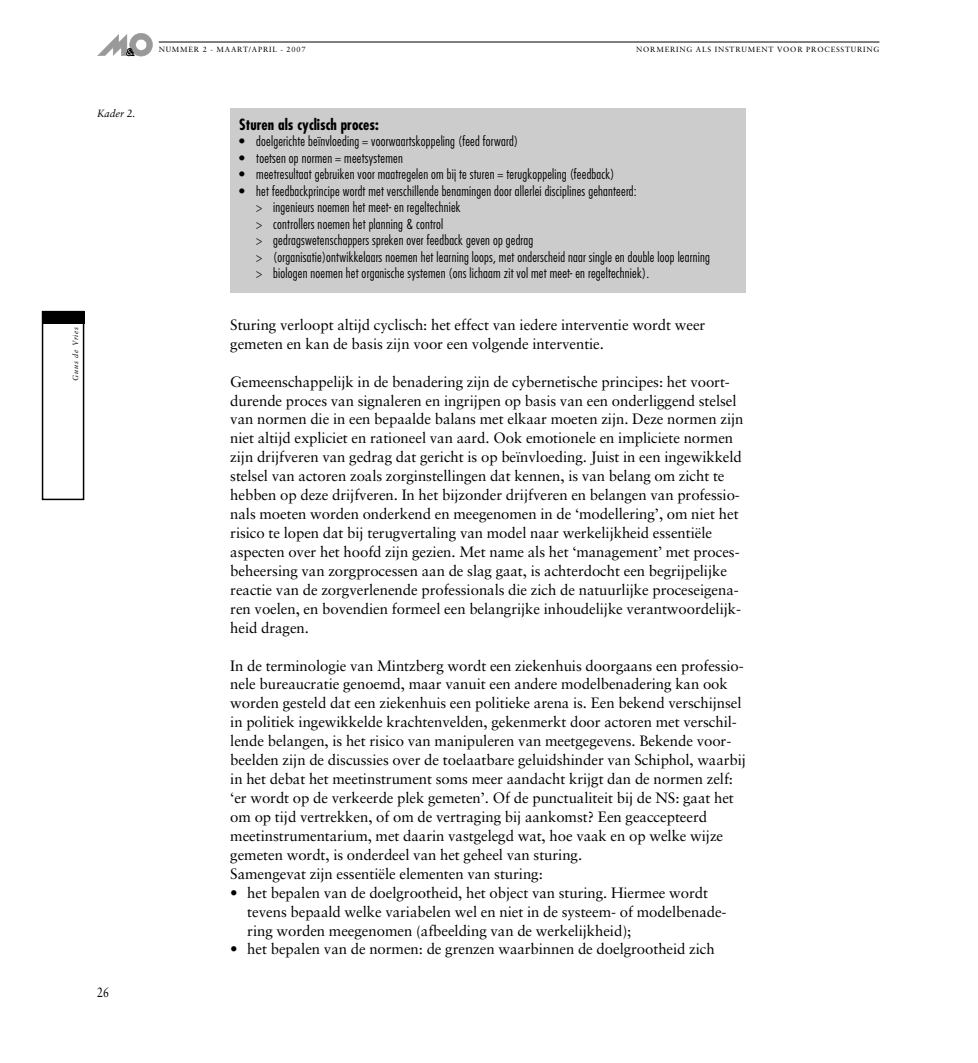
<style>
.page{position:relative;width:978px;height:1063px;background:#fff}
.page>*{position:absolute;margin:0;border:0;box-sizing:border-box;transform-origin:0 0}
.t1{font:15px/18.9px "Sabon";letter-spacing:-.005em;color:#000}
.t2{font:700 condensed 15px "Futura";color:#000}
.t3{font:300 condensed 13.5px/16.5px "Futura";letter-spacing:.015em;color:#000}
.t4{font:13.5px "Sabon";color:#000;scale:.8 1}
.t5{font:italic 10.5px "Sabon";letter-spacing:-.005em;color:#000}
.t6{font:700 9px "Futura";color:#fff}
.t7{font:7.5px "Sabon";letter-spacing:.105em;color:#000}
.t8{font:italic 7.5px "Sabon";letter-spacing:.105em;color:#000}
</style>
<div class="page">
<div style="left:42px;top:311px;width:42px;height:189px;border:2px solid #000"></div>
<div style="left:42px;top:311px;width:42px;height:13px;background:#000"></div>
<div style="left:130px;top:33px;width:22px;height:23px;background:#999;border-radius:50%"></div>
<div style="left:129px;top:33px;width:24px;height:23px;border:1px solid #999;border-radius:50%"></div>
<div style="left:136px;top:39px;width:11px;height:11px;background:#fff;border-radius:50%"></div>
<div style="left:135px;top:39px;width:12px;height:12px;border:1px solid #999;border-radius:50%"></div>
<svg style="left:97px;top:34px;width:30px;height:22px"></svg>
<hr style="left:159px;top:42px;width:720px;height:1px;background:#000">
<div style="left:230px;top:109px;width:516px;height:184px;background:#ccc"></div>
<p class="t6" style="left:126px;top:48px;width:9px">&amp;</p>
<p class="t7" style="left:159px;top:47px;width:148px">NUMMER 2 - MAART/APRIL - 2007</p>
<p class="t7" style="left:636px;top:47px;width:245px">NORMERING ALS INSTRUMENT VOOR PROCESSTURING</p>
<p class="t5" style="left:97px;top:109px;width:40px">Kader 2.</p>
<p class="t8" style="left:72px;top:381px;width:56px;rotate:-90deg">Guus de Vries</p>
<p class="t4" style="left:97px;top:986px;width:17px">26</p>
<p class="t2" style="left:239px;top:118px;width:141px">Sturen als cyclisch proces:</p>
<p class="t3" style="left:239px;top:134px;width:280px">• doelgerichte beïnvloeding = voorwaartskoppeling (feed forward)</p>
<p class="t3" style="left:239px;top:151px;width:165px">• toetsen op normen = meetsystemen</p>
<p class="t3" style="left:239px;top:167px;width:377px">• meetresultaat gebruiken voor maatregelen om bij te sturen = terugkoppeling (feedback)</p>
<p class="t3" style="left:256px;top:184px;width:455px;text-indent:-17px">• het feedbackprincipe wordt met verschillende benamingen door allerlei disciplines gehanteerd:<br>&gt; ingenieurs noemen het meet- en regeltechniek<br>&gt; controllers noemen het planning &amp; control<br>&gt; gedragswetenschappers spreken over feedback geven op gedrag<br>&gt; (organisatie)ontwikkelaars noemen het learning loops, met onderscheid naar single en double loop learning &gt; biologen noemen het organische systemen (ons lichaam zit vol met meet- en regeltechniek).</p>
<p class="t1" style="left:230px;top:316px;width:477px">Sturing verloopt altijd cyclisch: het effect van iedere interventie wordt weer gemeten en kan de basis zijn voor een volgende interventie.</p>
<p class="t1" style="left:230px;top:373px;width:515px">Gemeenschappelijk in de benadering zijn de cybernetische principes: het voort&shy;durende proces van signaleren en ingrijpen op basis van een onderliggend stelsel van normen die in een bepaalde balans met elkaar moeten zijn. Deze normen zijn niet altijd expliciet en rationeel van aard. Ook emotionele en impliciete normen zijn drijfveren van gedrag dat gericht is op beïnvloeding. Juist in een ingewikkeld stelsel van actoren zoals zorginstellingen dat kennen, is van belang om zicht te hebben op deze drijfveren. In het bijzonder drijfveren en belangen van professio&shy;nals moeten worden onderkend en meegenomen in de ‘modellering’, om niet het risico te lopen dat bij terugvertaling van model naar werkelijkheid essentiële aspecten over het hoofd zijn gezien. Met name als het ‘management’ met proces&shy;beheersing van zorgprocessen aan de slag gaat, is achterdocht een begrijpelijke reactie van de zorgverlenende professionals die zich de natuurlijke proceseigena&shy;ren voelen, en bovendien formeel een belangrijke inhoudelijke verantwoordelijk&shy;heid dragen.</p>
<p class="t1" style="left:230px;top:657px;width:517px">In de terminologie van Mintzberg wordt een ziekenhuis doorgaans een professio&shy;nele bureaucratie genoemd, maar vanuit een andere modelbenadering kan ook worden gesteld dat een ziekenhuis een politieke arena is. Een bekend verschijnsel in politiek ingewikkelde krachtenvelden, gekenmerkt door actoren met verschil&shy;lende belangen, is het risico van manipuleren van meetgegevens. Bekende voor&shy;beelden zijn de discussies over de toelaatbare geluidshinder van Schiphol, waarbij in het debat het meetinstrument soms meer aandacht krijgt dan de normen zelf: ‘er wordt op de verkeerde plek gemeten’. Of de punctualiteit bij de NS: gaat het om op tijd vertrekken, of om de vertraging bij aankomst? Een geaccepteerd meetinstrumentarium, met daarin vastgelegd wat, hoe vaak en op welke wijze gemeten wordt, is onderdeel van het geheel van sturing.<br>Samengevat zijn essentiële elementen van sturing:</p>
<p class="t1" style="left:247px;top:884px;width:481px;text-indent:-17px">• het bepalen van de doelgrootheid, het object van sturing. Hiermee wordt tevens bepaald welke variabelen wel en niet in de systeem- of modelbenade&shy;ring worden meegenomen (afbeelding van de werkelijkheid);</p>
<p class="t1" style="left:230px;top:941px;width:486px">• het bepalen van de normen: de grenzen waarbinnen de doelgrootheid zich</p>
</div>
